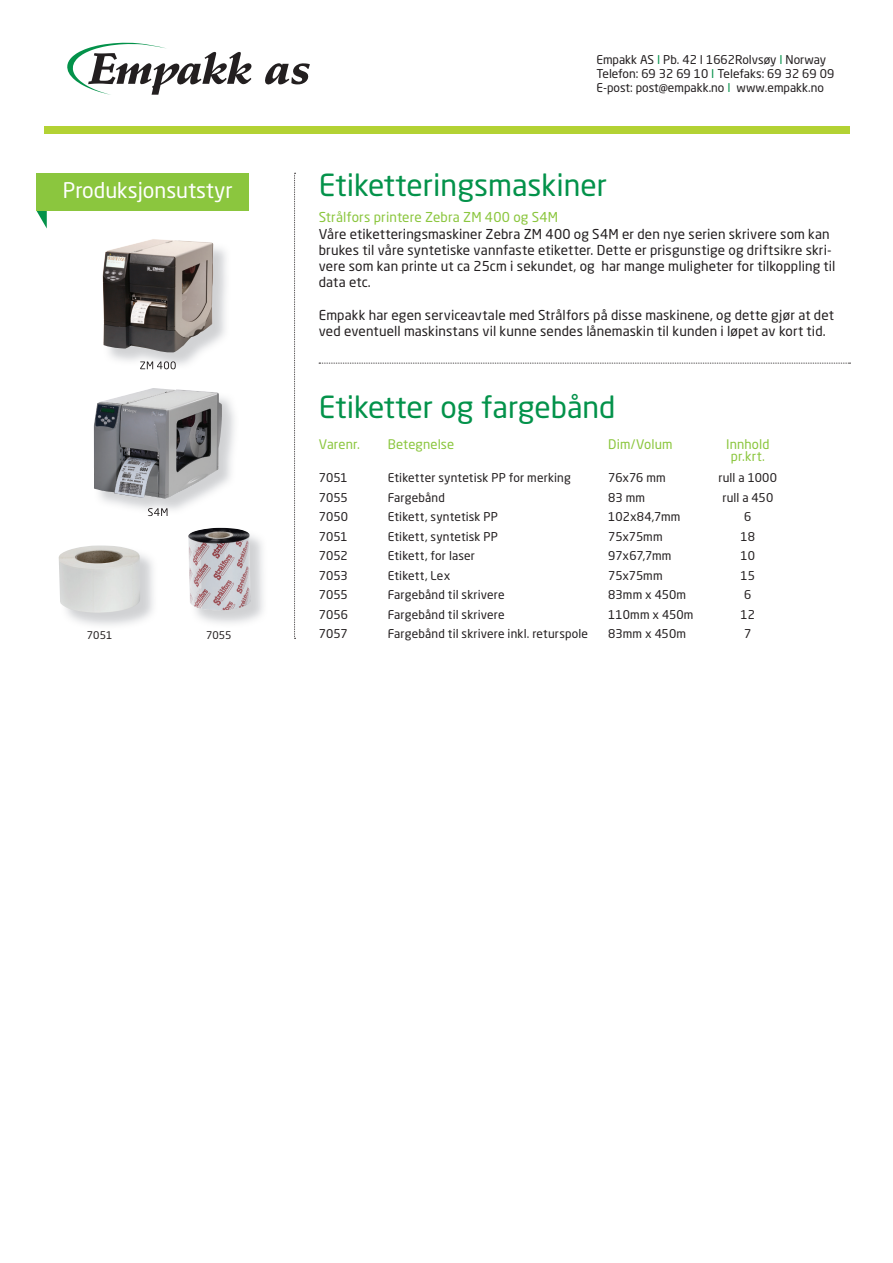
<style>
.page{position:relative;width:893px;height:1263px;background:#fff}
.page>*{position:absolute;margin:0;border:0;box-sizing:border-box;transform-origin:0 0}
.t1{font:30px "Neo Sans Std";color:#03924a}
.t2{font:21.3px "Neo Sans Std";color:#fff}
.t3{font:13.5px/16.2px "Neo Sans Std";letter-spacing:.005em;color:#231f20}
.t4{font:13.5px "Neo Sans Std";letter-spacing:.01em;color:#8bc63e}
.t5{font:13.05px/12px "Neo Sans Std";letter-spacing:.01em;color:#8bc63e;text-align:center}
.t6{font:12px/14.4px "Neo Sans Std";letter-spacing:.005em;color:#231f20}
.t7{font:10.5px "Neo Sans Std";letter-spacing:.005em;color:#231f20}
.s1{color:#04914a}
</style>
<div class="page">
<div style="left:45px;top:127px;width:805px;height:7px;background:#b3d234"></div>
<svg style="left:265px;top:63px;width:45px;height:22px"></svg>
<svg style="left:67px;top:43px;width:185px;height:52px"></svg>
<svg style="left:36px;top:210px;width:11px;height:19px"></svg>
<div style="left:36px;top:173px;width:213px;height:37px;background:#8bc63e"></div>
<svg style="left:294px;top:173px;width:2px;height:466px"></svg>
<svg style="left:319px;top:363px;width:531px;height:1px"></svg>
<img style="left:102px;top:389px;width:133px;height:126px">
<img style="left:148px;top:508px;width:19px;height:7px">
<img style="left:94px;top:390px;width:79px;height:109px">
<img style="left:140px;top:361px;width:36px;height:8px">
<img style="left:103px;top:239px;width:110px;height:114px">
<img style="left:58px;top:545px;width:83px;height:68px">
<img style="left:188px;top:528px;width:63px;height:82px">
<h2 class="t2" style="left:63px;top:177px;width:171px">Produksjonsutstyr</h2>
<p class="t6" style="left:596px;top:52px;width:239px">Empakk AS <span class="s1">I</span> Pb. 42 I 1662Rolvsøy <span class="s1">I</span> Norway<br>Telefon: 69 32 69 10 <span class="s1">I</span> Telefaks: 69 32 69 09<br>E-post: post@empakk.no <span class="s1">I</span> www.empakk.no</p>
<h1 class="t1" style="left:319px;top:167px;width:290px">Etiketteringsmaskiner</h1>
<p class="t4" style="left:319px;top:209px;width:241px">Strålfors printere Zebra ZM 400 og S4M</p>
<p class="t3" style="left:319px;top:225px;width:518px">Våre etiketteringsmaskiner Zebra ZM 400 og S4M er den nye serien skrivere som kan brukes til våre syntetiske vannfaste etiketter. Dette er prisgunstige og driftsikre skri&shy;vere som kan printe ut ca 25cm i sekundet, og har mange muligheter for tilkoppling til data etc.</p>
<p class="t3" style="left:319px;top:306px;width:517px">Empakk har egen serviceavtale med Strålfors på disse maskinene, og dette gjør at det ved eventuell maskinstans vil kunne sendes lånemaskin til kunden i løpet av kort tid.</p>
<h1 class="t1" style="left:319px;top:389px;width:298px">Etiketter og fargebånd</h1>
<p class="t5" style="left:319px;top:438px;width:43px">Varenr.</p>
<p class="t5" style="left:388px;top:438px;width:68px">Betegnelse</p>
<p class="t5" style="left:608px;top:438px;width:66px">Dim/Volum</p>
<p class="t5" style="left:726px;top:438px;width:45px">Innhold pr.krt.</p>
<p class="t6" style="left:319px;top:471px;width:30px">7051</p>
<p class="t6" style="left:388px;top:471px;width:185px">Etiketter syntetisk PP for merking</p>
<p class="t6" style="left:608px;top:471px;width:59px">76x76 mm</p>
<p class="t6" style="left:718px;top:471px;width:60px">rull a 1000</p>
<p class="t6" style="left:319px;top:490px;width:30px">7055</p>
<p class="t6" style="left:388px;top:490px;width:59px">Fargebånd</p>
<p class="t6" style="left:608px;top:490px;width:38px">83 mm</p>
<p class="t6" style="left:722px;top:490px;width:52px">rull a 450</p>
<p class="t6" style="left:319px;top:510px;width:31px">7050</p>
<p class="t6" style="left:388px;top:510px;width:112px">Etikett, syntetisk PP</p>
<p class="t6" style="left:608px;top:510px;width:74px">102x84,7mm</p>
<p class="t6" style="left:744px;top:510px;width:9px">6</p>
<p class="t6" style="left:319px;top:529px;width:30px">7051</p>
<p class="t6" style="left:388px;top:529px;width:112px">Etikett, syntetisk PP</p>
<p class="t6" style="left:608px;top:529px;width:56px">75x75mm</p>
<p class="t6" style="left:741px;top:529px;width:16px">18</p>
<p class="t6" style="left:319px;top:549px;width:31px">7052</p>
<p class="t6" style="left:388px;top:549px;width:89px">Etikett, for laser</p>
<p class="t6" style="left:608px;top:549px;width:65px">97x67,7mm</p>
<p class="t6" style="left:741px;top:549px;width:16px">10</p>
<p class="t6" style="left:319px;top:568px;width:30px">7053</p>
<p class="t6" style="left:388px;top:568px;width:64px">Etikett, Lex</p>
<p class="t6" style="left:608px;top:568px;width:56px">75x75mm</p>
<p class="t6" style="left:741px;top:568px;width:16px">15</p>
<p class="t6" style="left:319px;top:588px;width:30px">7055</p>
<p class="t6" style="left:388px;top:588px;width:118px">Fargebånd til skrivere</p>
<p class="t6" style="left:608px;top:588px;width:79px">83mm x 450m</p>
<p class="t6" style="left:744px;top:588px;width:9px">6</p>
<p class="t6" style="left:319px;top:607px;width:31px">7056</p>
<p class="t6" style="left:388px;top:607px;width:118px">Fargebånd til skrivere</p>
<p class="t6" style="left:608px;top:607px;width:87px">110mm x 450m</p>
<p class="t6" style="left:741px;top:607px;width:16px">12</p>
<p class="t7" style="left:87px;top:628px;width:27px">7051</p>
<p class="t7" style="left:206px;top:628px;width:27px">7055</p>
<p class="t6" style="left:319px;top:627px;width:30px">7057</p>
<p class="t6" style="left:388px;top:627px;width:202px">Fargebånd til skrivere inkl. returspole</p>
<p class="t6" style="left:608px;top:627px;width:79px">83mm x 450m</p>
<p class="t6" style="left:744px;top:627px;width:9px">7</p>
</div>
